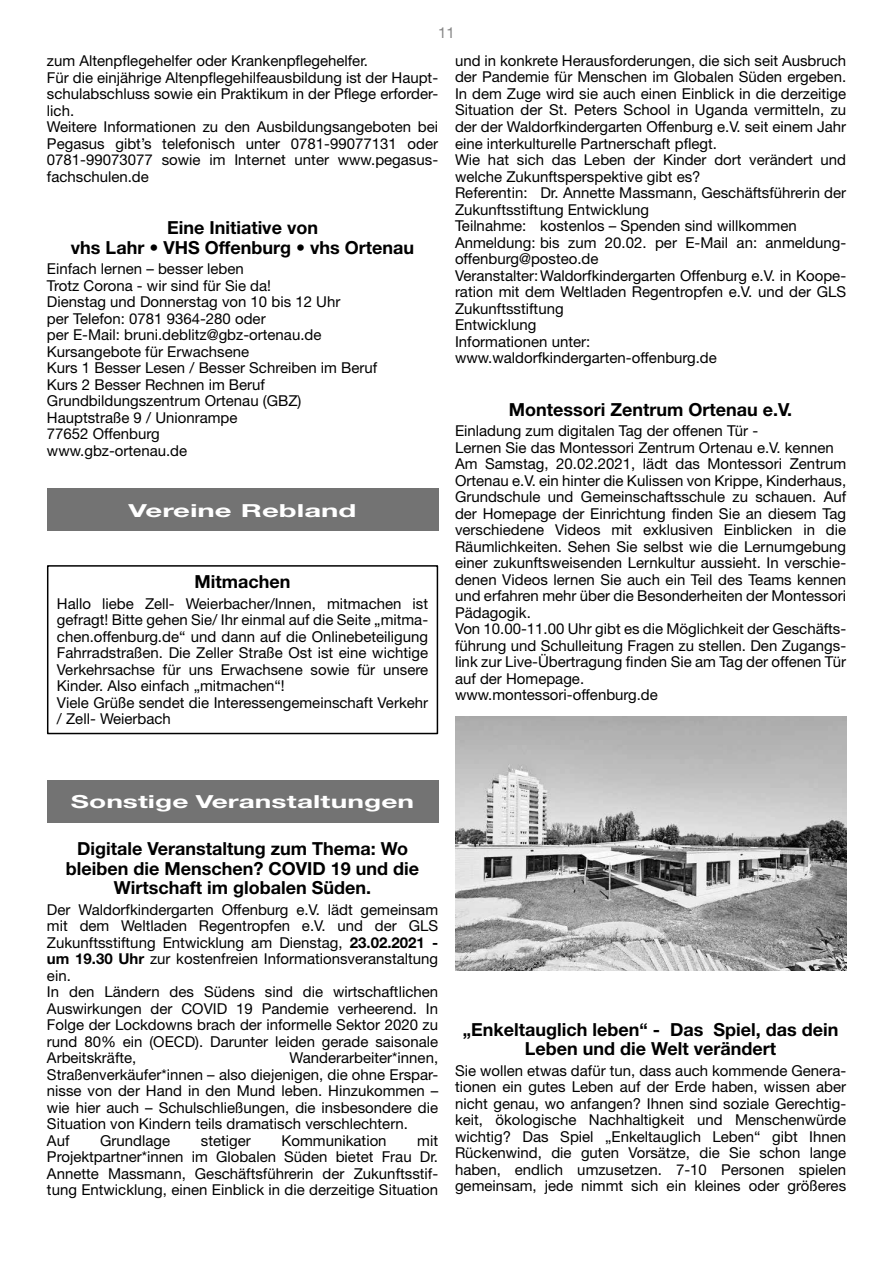
<style>
.page{position:relative;width:893px;height:1263px;background:#fff}
.page>*{position:absolute;margin:0;border:0;box-sizing:border-box;transform-origin:0 0}
.t1{font:700 18px/19.5px "Helvetica Neue LT Std";color:#000;text-align:center}
.t2{font:700 18px "Helvetica Neue CE";color:#fff;scale:1.56 1}
.t3{font:700 18px "Helvetica Neue CE";color:#fff;scale:1.63 1}
.t4{font:15px/16.5px "Helvetica Neue LT Std";color:#000}
.t5{font:15px "Helvetica Neue LT Std";color:#878787}
.s1{font-weight:700}
</style>
<div class="page">
<div style="left:47px;top:489px;width:391px;height:42px;background:#737373"></div>
<div style="left:47px;top:565px;width:391px;height:169px;border:2px solid #000"></div>
<div style="left:47px;top:780px;width:391px;height:43px;background:#737373"></div>
<img style="left:455px;top:717px;width:391px;height:253px">
<p class="t5" style="left:438px;top:24px;width:18px">11</p>
<p class="t4" style="left:47px;top:52px;width:393px">zum Altenpflegehelfer oder Krankenpflegehelfer.<br>Für die einjährige Altenpflegehilfeausbildung ist der Haupt&shy;schulabschluss sowie ein Praktikum in der Pflege erforder&shy;lich.<br>Weitere Informationen zu den Ausbildungsangeboten bei Pegasus gibt’s telefonisch unter 0781-99077131 oder 0781-99073077 sowie im Internet unter www.pegasus&shy;fachschulen.de</p>
<p class="t1" style="left:71px;top:217px;width:345px">Eine Initiative von<br>vhs Lahr • VHS Offenburg • vhs Ortenau</p>
<p class="t4" style="left:47px;top:260px;width:332px">Einfach lernen – besser leben<br>Trotz Corona - wir sind für Sie da!<br>Dienstag und Donnerstag von 10 bis 12 Uhr<br>per Telefon: 0781 9364-280 oder<br>per E-Mail: bruni.deblitz@gbz-ortenau.de<br>Kursangebote für Erwachsene<br>Kurs 1 Besser Lesen / Besser Schreiben im Beruf<br>Kurs 2 Besser Rechnen im Beruf<br>Grundbildungszentrum Ortenau (GBZ)<br>Hauptstraße 9 / Unionrampe<br>77652 Offenburg<br>www.gbz-ortenau.de</p>
<p class="t3" style="left:129px;top:499px;width:141px">Vereine Rebland</p>
<p class="t1" style="left:195px;top:571px;width:97px">Mitmachen</p>
<p class="t4" style="left:57px;top:595px;width:373px">Hallo liebe Zell- Weierbacher/Innen, mitmachen ist gefragt! Bitte gehen Sie/ Ihr einmal auf die Seite „mitma&shy;chen.offenburg.de“ und dann auf die Onlinebeteiligung Fahrradstraßen. Die Zeller Straße Ost ist eine wichtige Verkehrsachse für uns Erwachsene sowie für unsere Kinder. Also einfach „mitmachen“!<br>Viele Grüße sendet die Interessengemeinschaft Verkehr / Zell- Weierbach</p>
<p class="t4" style="left:455px;top:52px;width:393px">und in konkrete Herausforderungen, die sich seit Ausbruch der Pandemie für Menschen im Globalen Süden ergeben.<br>In dem Zuge wird sie auch einen Einblick in die derzeitige Situation der St. Peters School in Uganda vermitteln, zu der der Waldorfkindergarten Offenburg e.V. seit einem Jahr eine interkulturelle Partnerschaft pflegt.<br>Wie hat sich das Leben der Kinder dort verändert und welche Zukunftsperspektive gibt es?<br>Referentin: Dr. Annette Massmann, Geschäftsführerin der Zukunftsstiftung Entwicklung<br>Teilnahme: kostenlos – Spenden sind willkommen Anmeldung: bis zum 20.02. per E-Mail an: anmeldung&shy;offenburg@posteo.de<br>Veranstalter:Waldorfkindergarten Offenburg e.V. in Koope&shy;ration mit dem Weltladen Regentropfen e.V. und der GLS Zukunftsstiftung<br>Entwicklung<br>Informationen unter: www.waldorfkindergarten-offenburg.de</p>
<p class="t1" style="left:509px;top:399px;width:285px">Montessori Zentrum Ortenau e.V.</p>
<p class="t4" style="left:455px;top:422px;width:393px">Einladung zum digitalen Tag der offenen Tür -<br>Lernen Sie das Montessori Zentrum Ortenau e.V. kennen Am Samstag, 20.02.2021, lädt das Montessori Zentrum Ortenau e.V. ein hinter die Kulissen von Krippe, Kinderhaus, Grundschule und Gemeinschaftsschule zu schauen. Auf der Homepage der Einrichtung finden Sie an diesem Tag verschiedene Videos mit exklusiven Einblicken in die Räumlichkeiten. Sehen Sie selbst wie die Lernumgebung einer zukunftsweisenden Lernkultur aussieht. In verschie&shy;denen Videos lernen Sie auch ein Teil des Teams kennen und erfahren mehr über die Besonderheiten der Montessori Pädagogik.<br>Von 10.00-11.00 Uhr gibt es die Möglichkeit der Geschäfts&shy;führung und Schulleitung Fragen zu stellen. Den Zugangs&shy;link zur Live-Übertragung finden Sie am Tag der offenen Tür auf der Homepage.<br>www.montessori-offenburg.de</p>
<p class="t2" style="left:71px;top:791px;width:222px">Sonstige Veranstaltungen</p>
<p class="t1" style="left:66px;top:838px;width:355px">Digitale Veranstaltung zum Thema: Wo bleiben die Menschen? COVID 19 und die<br>Wirtschaft im globalen Süden.</p>
<p class="t4" style="left:47px;top:901px;width:393px">Der Waldorfkindergarten Offenburg e.V. lädt gemeinsam mit dem Weltladen Regentropfen e.V. und der GLS Zukunftsstiftung Entwicklung am Dienstag, <span class="s1">23.02.2021 - um 19.30 Uhr</span> zur kostenfreien Informationsveranstaltung ein.<br>In den Ländern des Südens sind die wirtschaftlichen Auswirkungen der COVID 19 Pandemie verheerend. In Folge der Lockdowns brach der informelle Sektor 2020 zu rund 80% ein (OECD). Darunter leiden gerade saisonale Arbeitskräfte,</p>
<p class="t4" style="left:47px;top:1049px;width:393px;text-indent:243px">Wanderarbeiter*innen, Straßenverkäufer*innen – also diejenigen, die ohne Erspar&shy;nisse von der Hand in den Mund leben. Hinzukommen – wie hier auch – Schulschließungen, die insbesondere die Situation von Kindern teils dramatisch verschlechtern.<br>Auf</p>
<p class="t4" style="left:100px;top:1132px;width:72px">Grundlage</p>
<p class="t4" style="left:201px;top:1132px;width:51px">stetiger</p>
<p class="t4" style="left:282px;top:1132px;width:107px">Kommunikation</p>
<p class="t4" style="left:47px;top:1132px;width:393px;text-align:justify;text-indent:370px">mit Projektpartner*innen im Globalen Süden bietet Frau Dr.<br>Annette Massmann, Geschäftsführerin der Zukunftsstif&shy;tung Entwicklung, einen Einblick in die derzeitige Situation</p>
<p class="t1" style="left:463px;top:1019px;width:377px">„Enkeltauglich leben“ - Das Spiel, das dein<br>Leben und die Welt verändert</p>
<p class="t4" style="left:455px;top:1062px;width:393px;text-align:justify">Sie wollen etwas dafür tun, dass auch kommende Genera&shy;tionen ein gutes Leben auf der Erde haben, wissen aber nicht genau, wo anfangen? Ihnen sind soziale Gerechtig&shy;keit, ökologische Nachhaltigkeit und Menschenwürde wichtig? Das Spiel „Enkeltauglich Leben“ gibt Ihnen Rückenwind, die guten Vorsätze, die Sie schon lange haben, endlich umzusetzen. 7-10 Personen spielen gemeinsam, jede nimmt sich ein kleines oder größeres</p>
</div>
